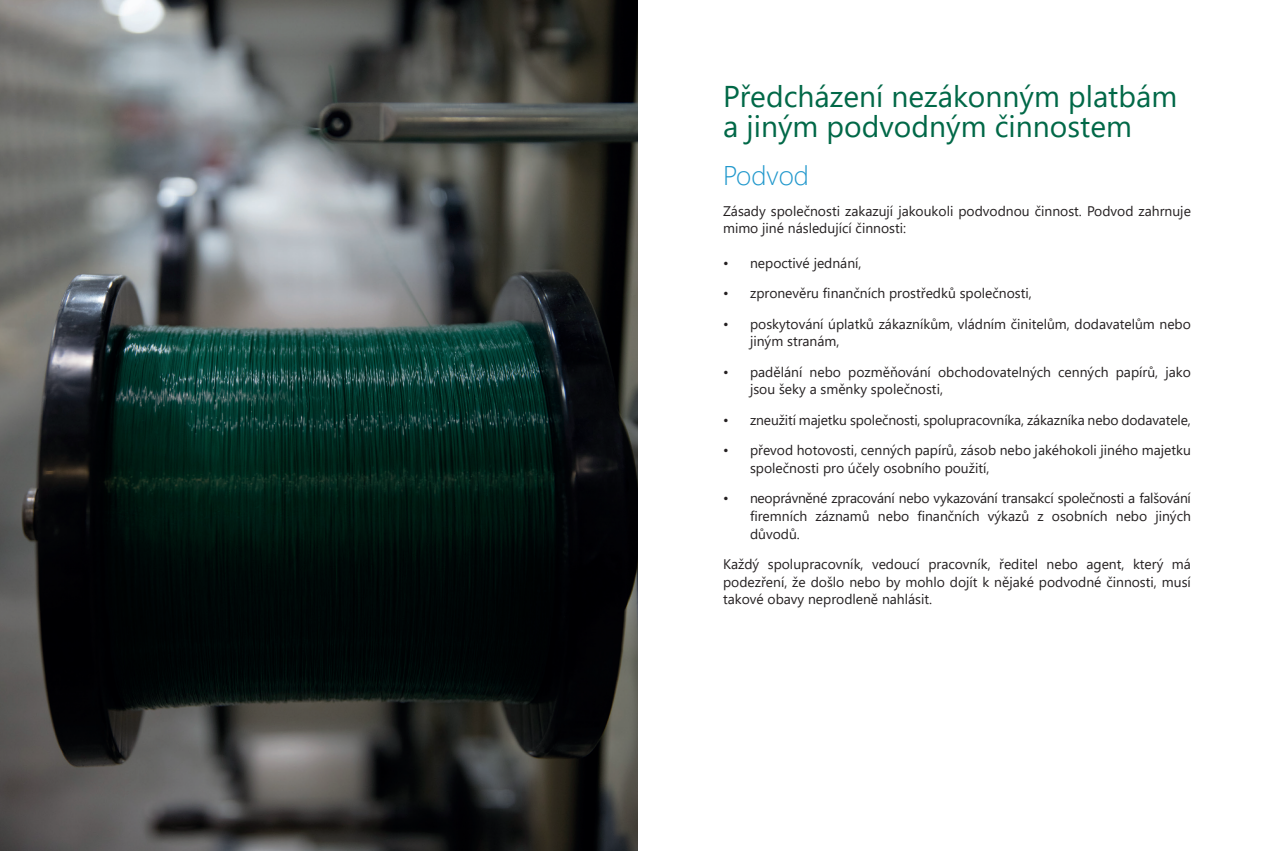
<style>
.page{position:relative;width:1276px;height:851px;background:#fff}
.page>*{position:absolute;margin:0;border:0;box-sizing:border-box;transform-origin:0 0}
.t1{font:30px/30px "Segoe UI";color:#006847}
.t2{font:300 27px "Segoe UI";color:#2198cc}
.t3{font:13.8px/17.5px "Segoe UI";color:#231f20}
</style>
<div class="page">
<img style="left:0;top:0;width:638px;height:850px">
<h1 class="t1" style="left:723px;top:79px;width:456px">Předcházení nezákonným platbám a jiným podvodným činnostem</h1>
<h2 class="t2" style="left:723px;top:150px;width:87px">Podvod</h2>
<p class="t3" style="left:723px;top:201px;width:469px">Zásady společnosti zakazují jakoukoli podvodnou činnost. Podvod zahrnuje mimo jiné následující činnosti:</p>
<p class="t3" style="left:723px;top:253px;width:140px">• nepoctivé jednání,</p>
<p class="t3" style="left:723px;top:283px;width:310px">• zpronevěru finančních prostředků společnosti,</p>
<p class="t3" style="left:750px;top:314px;width:442px;text-indent:-27px">• poskytování úplatků zákazníkům, vládním činitelům, dodavatelům nebo jiným stranám,</p>
<p class="t3" style="left:750px;top:362px;width:442px;text-indent:-27px">• padělání nebo pozměňování obchodovatelných cenných papírů, jako jsou šeky a směnky společnosti,</p>
<p class="t3" style="left:723px;top:410px;width:469px">• zneužití majetku společnosti, spolupracovníka, zákazníka nebo dodavatele,</p>
<p class="t3" style="left:750px;top:440px;width:442px;text-indent:-27px">• převod hotovosti, cenných papírů, zásob nebo jakéhokoli jiného majetku společnosti pro účely osobního použití,</p>
<p class="t3" style="left:750px;top:488px;width:442px;text-align:justify;text-indent:-27px">• neoprávněné zpracování nebo vykazování transakcí společnosti a falšování firemních záznamů nebo finančních výkazů z osobních nebo jiných důvodů.</p>
<p class="t3" style="left:723px;top:554px;width:469px;text-align:justify">Každý spolupracovník, vedoucí pracovník, ředitel nebo agent, který má podezření, že došlo nebo by mohlo dojít k nějaké podvodné činnosti, musí takové obavy neprodleně nahlásit.</p>
</div>
